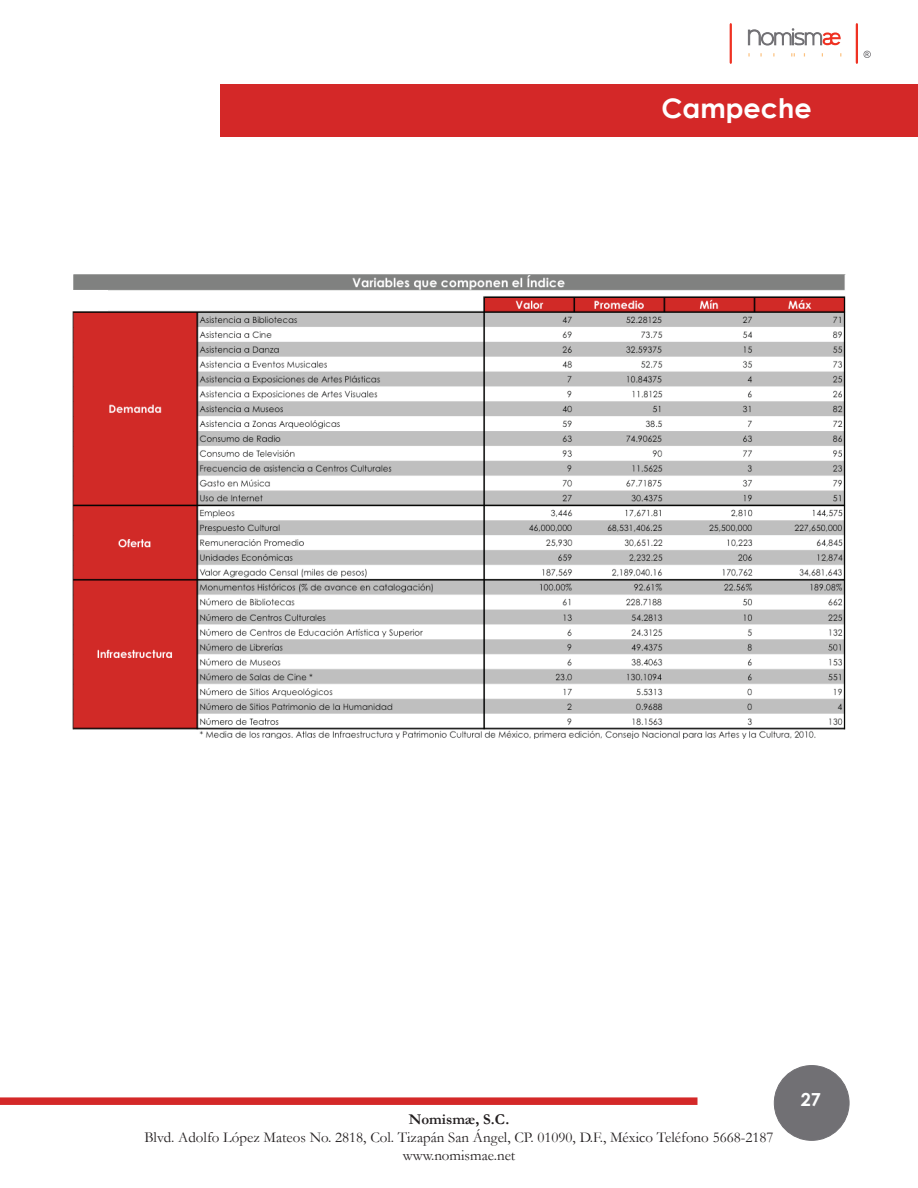
<style>
.page{position:relative;width:918px;height:1188px;background:#fff}
.page>*{position:absolute;margin:0;border:0;box-sizing:border-box;transform-origin:0 0}
.t1{font:700 27px "Century Gothic";color:#fff}
.t2{font:700 18px "Century Gothic";color:#fdfefe}
.t3{font:15px/18px "Garamond";color:#231f20;text-align:center}
.t4{font:700 15px "Garamond";color:#231f20}
</style>
<div class="page">
<div style="left:0;top:1097px;width:698px;height:8px;background:#d42828"></div>
<div style="left:774px;top:1066px;width:75px;height:74px;background:#717074;border-radius:50%"></div>
<div style="left:774px;top:1065px;width:75px;height:76px;border:1px solid #717074;border-radius:50%"></div>
<svg style="left:748px;top:29px;width:93px;height:16px"></svg>
<svg style="left:791px;top:53px;width:4px;height:4px"></svg>
<svg style="left:730px;top:23px;width:2px;height:41px"></svg>
<svg style="left:856px;top:23px;width:2px;height:41px"></svg>
<svg style="left:864px;top:51px;width:7px;height:7px"></svg>
<div style="left:221px;top:85px;width:697px;height:52px;background:#d42828"></div>
<img style="left:73px;top:274px;width:772px;height:465px">
<div style="left:45px;top:730px;width:51px;height:29px;background:#fff"></div>
<div style="left:57px;top:290px;width:51px;height:21px;background:#fff"></div>
<h1 class="t1" style="left:662px;top:91px;width:152px">Campeche</h1>
<p class="t4" style="left:409px;top:1111px;width:102px">Nomismæ, S.C.</p>
<p class="t3" style="left:144px;top:1128px;width:631px">Blvd. Adolfo López Mateos No. 2818, Col. Tizapán San Ángel, CP. 01090, D.F., México Teléfono 5668-2187 www.nomismae.net</p>
<p class="t2" style="left:801px;top:1088px;width:22px">27</p>
</div>
